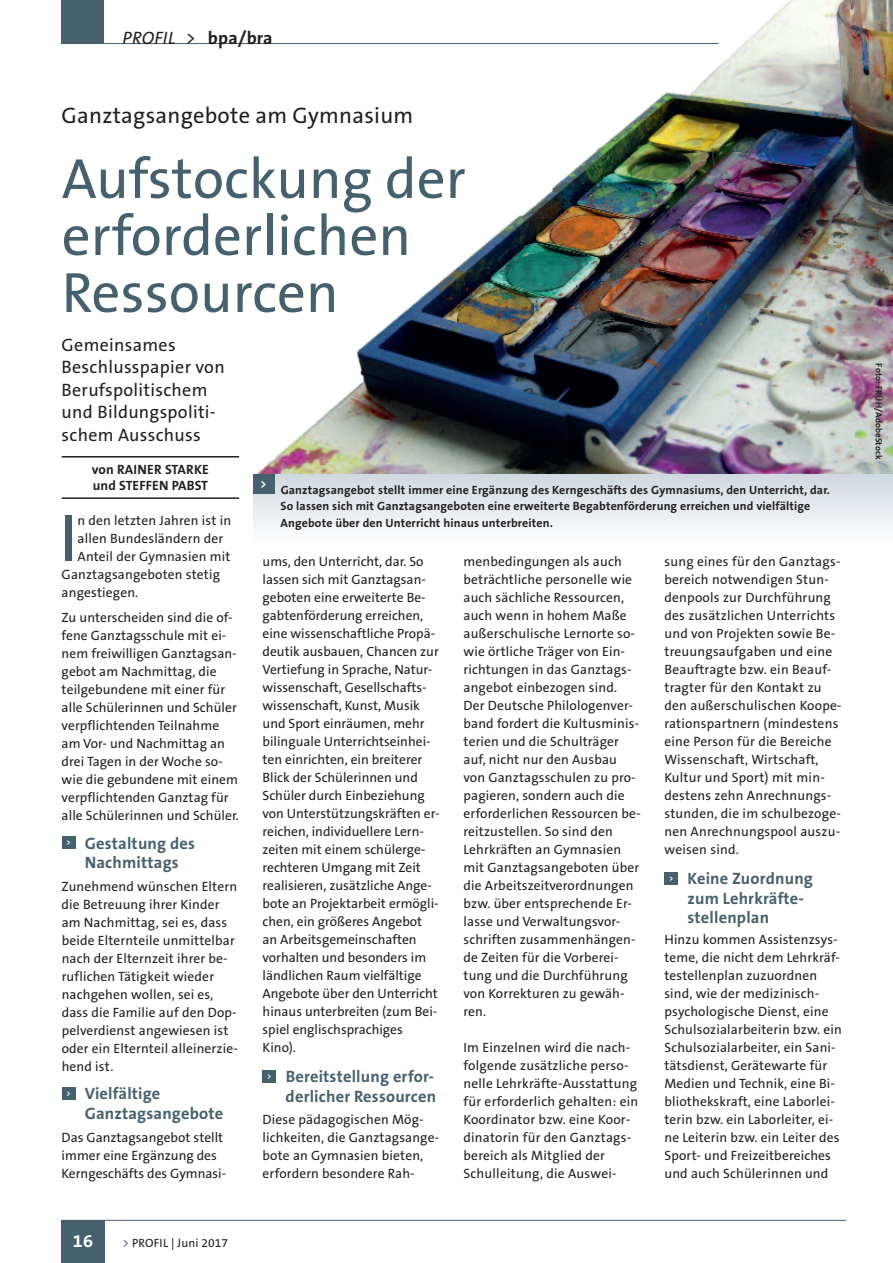
<style>
.page{position:relative;width:893px;height:1263px;background:#fff}
.page>*{position:absolute;margin:0;border:0;box-sizing:border-box;transform-origin:0 0}
.t1{font:66.75px "The Sans B5 Plain";color:#46616e}
.t2{font:57px/57px "The Sans B5 Plain";color:#46616e}
.t3{font:22.5px "The Sans B5 Plain";letter-spacing:.01em;color:#231f20}
.t4{font:18px/22.5px "The Sans B5 Plain";letter-spacing:.015em;color:#231f20}
.t5{font:700 18px "The Sans B7";letter-spacing:.01em;color:#231f20}
.t6{font:700 18px "The Sans B7";color:#fff}
.t7{font:700 16.5px/19.5px "The Sans B7";letter-spacing:.01em;color:#46616e}
.t8{font:13.5px/18px "The Sans B5 Plain";letter-spacing:.01em;color:#231f20}
.t9{font:700 13.5px/16.5px "The Sans B7";letter-spacing:.01em;color:#231f20}
.t10{font:700 12px/16.5px "The Sans B7";letter-spacing:.01em;color:#231f20}
.t11{font:12px "The Sans B5 Plain";letter-spacing:.01em;color:#231f20}
.t12{font:700 12px "The Sans B7";color:#fff}
.t13{font:700 9px "The Sans B7";letter-spacing:.01em;color:#231f20}
.t14{font:700 7.8px "The Sans B7";color:#fff}
.s1{font-family:"The Sans B5 Plain";font-weight:400;font-style:italic}
.s2{font-family:"The Sans B5 Plain";font-weight:400}
.s3{color:#46616e}
</style>
<div class="page">
<img style="left:201px;top:0;width:692px;height:474px">
<hr style="left:62px;top:456px;width:177px;height:1px;background:#231f20">
<hr style="left:62px;top:497px;width:177px;height:2px;background:#231f20">
<div style="left:62px;top:836px;width:13px;height:13px;background:#46616e"></div>
<div style="left:62px;top:1087px;width:13px;height:13px;background:#46616e"></div>
<div style="left:263px;top:1070px;width:13px;height:13px;background:#46616e"></div>
<div style="left:664px;top:872px;width:14px;height:13px;background:#46616e"></div>
<div style="left:253px;top:474px;width:640px;height:69px;background:linear-gradient(to bottom,#cfd9df,#fefefe)"></div>
<div style="left:253px;top:474px;width:21px;height:20px;background:#46616e"></div>
<hr style="left:62px;top:1220px;width:784px;height:1px;background:#46616e">
<div style="left:62px;top:1220px;width:43px;height:43px;background:#46616e"></div>
<hr style="left:62px;top:43px;width:656px;height:1px;background:#46616e">
<div style="left:62px;top:0;width:42px;height:44px;background:#46616e"></div>
<h3 class="t5" style="left:123px;top:28px;width:151px"><span class="s1">PROFIL</span> <span class="s2">&gt;</span> bpa/bra</h3>
<h3 class="t3" style="left:62px;top:104px;width:353px">Ganztagsangebote am Gymnasium</h3>
<h2 class="t2" style="left:62px;top:152px;width:406px">Aufstockung der erforderlichen<br>Ressourcen</h2>
<h3 class="t4" style="left:62px;top:334px;width:165px">Gemeinsames<br>Beschlusspapier von<br>Berufspolitischem und Bildungspoliti&shy;schem Ausschuss</h3>
<p class="t9" style="left:92px;top:461px;width:118px">von RAINER STARKE und STEFFEN PABST</p>
<h1 class="t1" style="left:60px;top:503px;width:19px">I</h1>
<p class="t8" style="left:78px;top:511px;width:155px">n den letzten Jahren ist in</p>
<p class="t12" style="left:260px;top:477px;width:8px">&gt;</p>
<p class="t10" style="left:281px;top:482px;width:551px">Ganztagsangebot stellt immer eine Ergänzung des Kerngeschäfts des Gymnasiums, den Unterricht, dar.<br>So lassen sich mit Ganztagsangeboten eine erweiterte Begabtenförderung erreichen und vielfältige<br>Angebote über den Unterricht hinaus unterbreiten.</p>
<p class="t8" style="left:78px;top:529px;width:147px">allen Bundesländern der</p>
<p class="t8" style="left:78px;top:547px;width:154px">Anteil der Gymnasien mit</p>
<p class="t8" style="left:62px;top:565px;width:160px">Ganztagsangeboten stetig</p>
<p class="t8" style="left:62px;top:583px;width:78px">angestiegen.</p>
<p class="t8" style="left:62px;top:609px;width:179px">Zu unterscheiden sind die of&shy;fene Ganztagsschule mit ei&shy;nem freiwilligen Ganztagsan&shy;gebot am Nachmittag, die teilgebundene mit einer für alle Schülerinnen und Schüler verpflichtenden Teilnahme am Vor- und Nachmittag an drei Tagen in der Woche so&shy;wie die gebundene mit einem verpflichtenden Ganztag für alle Schülerinnen und Schüler.</p>
<p class="t7" style="left:85px;top:834px;width:112px">Gestaltung des<br>Nachmittags</p>
<p class="t8" style="left:62px;top:877px;width:178px">Zunehmend wünschen Eltern die Betreuung ihrer Kinder am Nachmittag, sei es, dass beide Elternteile unmittelbar nach der Elternzeit ihrer be&shy;ruflichen Tätigkeit wieder nachgehen wollen, sei es, dass die Familie auf den Dop&shy;pelverdienst angewiesen ist oder ein Elternteil alleinerzie&shy;hend ist.</p>
<p class="t7" style="left:85px;top:1084px;width:140px">Vielfältige<br>Ganztagsangebote</p>
<p class="t8" style="left:62px;top:1129px;width:166px">Das Ganztagsangebot stellt immer eine Ergänzung des<br>Kerngeschäfts des Gymnasi-</p>
<p class="t8" style="left:664px;top:553px;width:179px">sung eines für den Ganztags&shy;bereich notwendigen Stun&shy;denpools zur Durchführung des zusätzlichen Unterrichts und von Projekten sowie Be&shy;treuungsaufgaben und eine<br>Beauftragte bzw. ein Beauf&shy;tragter für den Kontakt zu den außerschulischen Koope&shy;rationspartnern (mindestens eine Person für die Bereiche<br>Wissenschaft, Wirtschaft,<br>Kultur und Sport) mit min&shy;destens zehn Anrechnungs&shy;stunden, die im schulbezoge&shy;nen Anrechnungspool auszu&shy;weisen sind.</p>
<p class="t7" style="left:687px;top:869px;width:127px">Keine Zuordnung zum Lehrkräfte&shy;stellenplan</p>
<p class="t8" style="left:664px;top:931px;width:179px">Hinzu kommen Assistenzsys&shy;teme, die nicht dem Lehrkräf&shy;testellenplan zuzuordnen sind, wie der medizinisch&shy;psychologische Dienst, eine<br>Schulsozialarbeiterin bzw. ein<br>Schulsozialarbeiter, ein Sani&shy;tätsdienst, Gerätewarte für<br>Medien und Technik, eine Bi&shy;bliothekskraft, eine Laborlei&shy;terin bzw. ein Laborleiter, ei&shy;ne Leiterin bzw. ein Leiter des<br>Sport- und Freizeitbereiches und auch Schülerinnen und</p>
<p class="t8" style="left:263px;top:553px;width:178px">ums, den Unterricht, dar. So lassen sich mit Ganztagsan&shy;geboten eine erweiterte Be&shy;gabtenförderung erreichen, eine wissenschaftliche Propä&shy;deutik ausbauen, Chancen zur<br>Vertiefung in Sprache, Natur&shy;wissenschaft, Gesellschafts&shy;wissenschaft, Kunst, Musik und Sport einräumen, mehr bilinguale Unterrichtseinhei&shy;ten einrichten, ein breiterer<br>Blick der Schülerinnen und<br>Schüler durch Einbeziehung von Unterstützungskräften er&shy;reichen, individuellere Lern&shy;zeiten mit einem schülerge&shy;rechteren Umgang mit Zeit realisieren, zusätzliche Ange&shy;bote an Projektarbeit ermögli&shy;chen, ein größeres Angebot an Arbeitsgemeinschaften vorhalten und besonders im ländlichen Raum vielfältige<br>Angebote über den Unterricht hinaus unterbreiten (zum Bei&shy;spiel englischsprachiges<br>Kino).</p>
<p class="t7" style="left:286px;top:1067px;width:152px">Bereitstellung erfor&shy;derlicher Ressourcen</p>
<p class="t8" style="left:263px;top:1111px;width:178px">Diese pädagogischen Mög&shy;lichkeiten, die Ganztagsange&shy;bote an Gymnasien bieten, erfordern besondere Rah-</p>
<p class="t8" style="left:463px;top:553px;width:179px">menbedingungen als auch beträchtliche personelle wie auch sächliche Ressourcen, auch wenn in hohem Maße außerschulische Lernorte so&shy;wie örtliche Träger von Ein&shy;richtungen in das Ganztags&shy;angebot einbezogen sind.<br>Der Deutsche Philologenver&shy;band fordert die Kultusminis&shy;terien und die Schulträger auf, nicht nur den Ausbau von Ganztagsschulen zu pro&shy;pagieren, sondern auch die erforderlichen Ressourcen be&shy;reitzustellen. So sind den<br>Lehrkräften an Gymnasien mit Ganztagsangeboten über die Arbeitszeitverordnungen bzw. über entsprechende Er&shy;lasse und Verwaltungsvor&shy;schriften zusammenhängen&shy;de Zeiten für die Vorberei&shy;tung und die Durchführung von Korrekturen zu gewäh&shy;ren.</p>
<p class="t8" style="left:463px;top:1039px;width:176px">Im Einzelnen wird die nach&shy;folgende zusätzliche perso&shy;nelle Lehrkräfte-Ausstattung für erforderlich gehalten: ein<br>Koordinator bzw. eine Koor&shy;dinatorin für den Ganztags&shy;bereich als Mitglied der<br>Schulleitung, die Auswei-</p>
<p class="t14" style="left:66px;top:838px;width:6px">&gt;</p>
<p class="t14" style="left:669px;top:874px;width:6px">&gt;</p>
<p class="t14" style="left:267px;top:1072px;width:6px">&gt;</p>
<p class="t14" style="left:66px;top:1089px;width:6px">&gt;</p>
<h3 class="t6" style="left:73px;top:1231px;width:21px">16</h3>
<p class="t11" style="left:123px;top:1236px;width:107px"><span class="s3">&gt;</span> PROFIL | Juni 2017</p>
<p class="t13" style="left:884px;top:363px;width:97px;rotate:90deg">Foto: FRÜH/AdobeStock</p>
</div>
